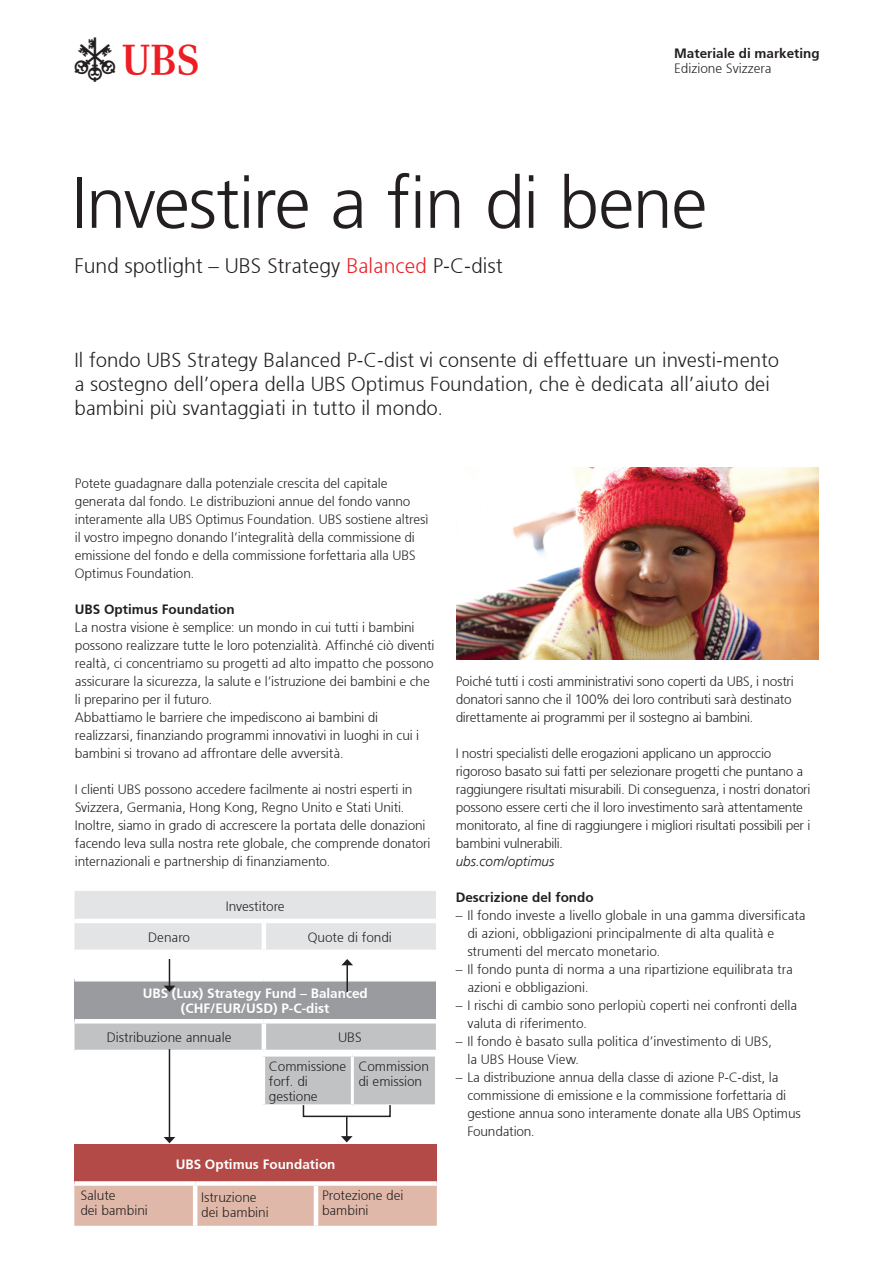
<style>
.page{position:relative;width:893px;height:1263px;background:#fff}
.page>*{position:absolute;margin:0;border:0;box-sizing:border-box;transform-origin:0 0}
.t1{font:300 72px "Frutiger 45";letter-spacing:-.02em;color:#231f20}
.t2{font:44.55px "UB Ssemiextra";color:#231f20}
.t3{font:300 21px "Frutiger 45";color:#231f20}
.t4{font:300 20.25px/24px "Frutiger 45";color:#231f20}
.t5{font:300 13.5px/18px "Frutiger 45";letter-spacing:-.01em;color:#231f20}
.t6{font:300 13.5px/15px "Frutiger 45";color:#fff;text-align:center}
.t7{font:300 13.5px "Frutiger 45";color:#231f20}
.t8{font:italic 300 13.5px "Frutiger 45";color:#231f20}
.s1{font-size:30.75px;color:#ee1d23}
.s2{color:#ee1d23}
</style>
<div class="page">
<img style="left:457px;top:467px;width:362px;height:192px">
<div style="left:75px;top:891px;width:361px;height:58px;background:#e3e4e6"></div>
<div style="left:75px;top:979px;width:361px;height:42px;background:#999b9e"></div>
<hr style="left:75px;top:919px;width:189px;height:4px;background:#fff">
<hr style="left:264px;top:919px;width:172px;height:4px;background:#fff">
<hr style="left:262px;top:923px;width:4px;height:26px;background:#fff">
<hr style="left:75px;top:977px;width:189px;height:4px;background:#fff">
<hr style="left:264px;top:977px;width:172px;height:4px;background:#fff">
<hr style="left:75px;top:1019px;width:189px;height:4px;background:#fff">
<hr style="left:264px;top:1019px;width:172px;height:4px;background:#fff">
<div style="left:74px;top:1144px;width:363px;height:39px;background:#b34a47"></div>
<div style="left:74px;top:1186px;width:363px;height:40px;background:#e0b8a9"></div>
<div style="left:74px;top:1181px;width:121px;height:5px;background:#fff"></div>
<div style="left:195px;top:1181px;width:121px;height:5px;background:#fff"></div>
<hr style="left:193px;top:1186px;width:4px;height:40px;background:#fff">
<div style="left:316px;top:1181px;width:121px;height:5px;background:#fff"></div>
<hr style="left:314px;top:1186px;width:4px;height:40px;background:#fff">
<svg style="left:164px;top:959px;width:11px;height:33px"></svg>
<hr style="left:346px;top:964px;width:2px;height:28px;background:#231f20">
<svg style="left:341px;top:959px;width:12px;height:6px"></svg>
<hr style="left:169px;top:1049px;width:1px;height:89px;background:#231f20">
<svg style="left:164px;top:1137px;width:11px;height:6px"></svg>
<svg style="left:75px;top:1023px;width:361px;height:83px"></svg>
<hr style="left:261px;top:1056px;width:4px;height:48px;background:#fff">
<hr style="left:261px;top:1052px;width:91px;height:4px;background:#fff">
<hr style="left:352px;top:1052px;width:83px;height:4px;background:#fff">
<div style="left:261px;top:1104px;width:91px;height:5px;background:#fff"></div>
<div style="left:352px;top:1104px;width:83px;height:5px;background:#fff"></div>
<hr style="left:351px;top:1056px;width:3px;height:48px;background:#fff">
<svg style="left:341px;top:1117px;width:12px;height:25px"></svg>
<div style="left:303px;top:1104px;width:88px;height:13px;border:2px solid #231f20"></div>
<h2 class="t2" style="left:75px;top:37px;width:125px">a<span class="s1">b</span></h2>
<p class="t7" style="left:674px;top:45px;width:147px">Materiale di marketing</p>
<p class="t5" style="left:674px;top:60px;width:99px">Edizione Svizzera</p>
<h1 class="t1" style="left:71px;top:161px;width:638px">Investire a fin di bene</h1>
<h3 class="t3" style="left:74px;top:253px;width:430px">Fund spotlight – UBS Strategy <span class="s2">Balanced</span> P-C-dist</h3>
<h3 class="t4" style="left:74px;top:347px;width:706px">Il fondo UBS Strategy Balanced P-C-dist vi consente di effettuare un investi-mento a sostegno dell’opera della UBS Optimus Foundation, che è dedicata all’aiuto dei bambini più svantaggiati in tutto il mondo.</h3>
<p class="t5" style="left:75px;top:475px;width:355px">Potete guadagnare dalla potenziale crescita del capitale generata dal fondo. Le distribuzioni annue del fondo vanno interamente alla UBS Optimus Foundation. UBS sostiene altresì il vostro impegno donando l’integralità della commissione di emissione del fondo e della commissione forfettaria alla UBS Optimus Foundation.</p>
<p class="t7" style="left:75px;top:602px;width:161px">UBS Optimus Foundation</p>
<p class="t5" style="left:75px;top:619px;width:361px">La nostra visione è semplice: un mondo in cui tutti i bambini possono realizzare tutte le loro potenzialità. Affinché ciò diventi realtà, ci concentriamo su progetti ad alto impatto che possono assicurare la sicurezza, la salute e l’istruzione dei bambini e che li preparino per il futuro.<br>Abbattiamo le barriere che impediscono ai bambini di realizzarsi, finanziando programmi innovativi in luoghi in cui i bambini si trovano ad affrontare delle avversità.</p>
<p class="t5" style="left:75px;top:781px;width:357px">I clienti UBS possono accedere facilmente ai nostri esperti in Svizzera, Germania, Hong Kong, Regno Unito e Stati Uniti.<br>Inoltre, siamo in grado di accrescere la portata delle donazioni facendo leva sulla nostra rete globale, che comprende donatori internazionali e partnership di finanziamento.</p>
<p class="t5" style="left:226px;top:897px;width:61px">Investitore</p>
<p class="t5" style="left:148px;top:928px;width:43px">Denaro</p>
<p class="t5" style="left:308px;top:928px;width:86px">Quote di fondi</p>
<p class="t6" style="left:143px;top:985px;width:227px">UBS (Lux) Strategy Fund – Balanced (CHF/EUR/USD) P-C-dist</p>
<p class="t5" style="left:107px;top:1028px;width:126px">Distribuzione annuale</p>
<p class="t5" style="left:338px;top:1028px;width:25px">UBS</p>
<p class="t5" style="left:269px;top:1058px;width:79px;line-height:15px">Commissione forf. di gestione</p>
<p class="t5" style="left:358px;top:1058px;width:72px;line-height:15px">Commission di emission</p>
<p class="t6" style="left:176px;top:1156px;width:161px">UBS Optimus Foundation</p>
<p class="t5" style="left:80px;top:1187px;width:69px;line-height:15px">Salute<br>dei bambini</p>
<p class="t5" style="left:201px;top:1190px;width:69px;line-height:15px">Istruzione dei bambini</p>
<p class="t5" style="left:322px;top:1187px;width:83px;line-height:15px">Protezione dei bambini</p>
<p class="t5" style="left:456px;top:673px;width:340px">Poiché tutti i costi amministrativi sono coperti da UBS, i nostri donatori sanno che il 100% dei loro contributi sarà destinato direttamente ai programmi per il sostegno ai bambini.</p>
<p class="t5" style="left:456px;top:745px;width:356px">I nostri specialisti delle erogazioni applicano un approccio rigoroso basato sui fatti per selezionare progetti che puntano a raggiungere risultati misurabili. Di conseguenza, i nostri donatori possono essere certi che il loro investimento sarà attentamente monitorato, al fine di raggiungere i migliori risultati possibili per i bambini vulnerabili.</p>
<p class="t8" style="left:456px;top:854px;width:100px">ubs.com/optimus</p>
<p class="t7" style="left:456px;top:890px;width:140px">Descrizione del fondo</p>
<p class="t5" style="left:467px;top:907px;width:340px;text-indent:-12px">– Il fondo investe a livello globale in una gamma diversificata di azioni, obbligazioni principalmente di alta qualità e strumenti del mercato monetario.</p>
<p class="t5" style="left:467px;top:961px;width:327px;text-indent:-12px">– Il fondo punta di norma a una ripartizione equilibrata tra azioni e obbligazioni.</p>
<p class="t5" style="left:467px;top:997px;width:331px;text-indent:-12px">– I rischi di cambio sono perlopiù coperti nei confronti della valuta di riferimento.</p>
<p class="t5" style="left:467px;top:1033px;width:306px;text-indent:-12px">– Il fondo è basato sulla politica d’investimento di UBS, la UBS House View.</p>
<p class="t5" style="left:467px;top:1069px;width:335px;text-indent:-12px">– La distribuzione annua della classe di azione P-C-dist, la commissione di emissione e la commissione forfettaria di gestione annua sono interamente donate alla UBS Optimus Foundation.</p>
</div>
